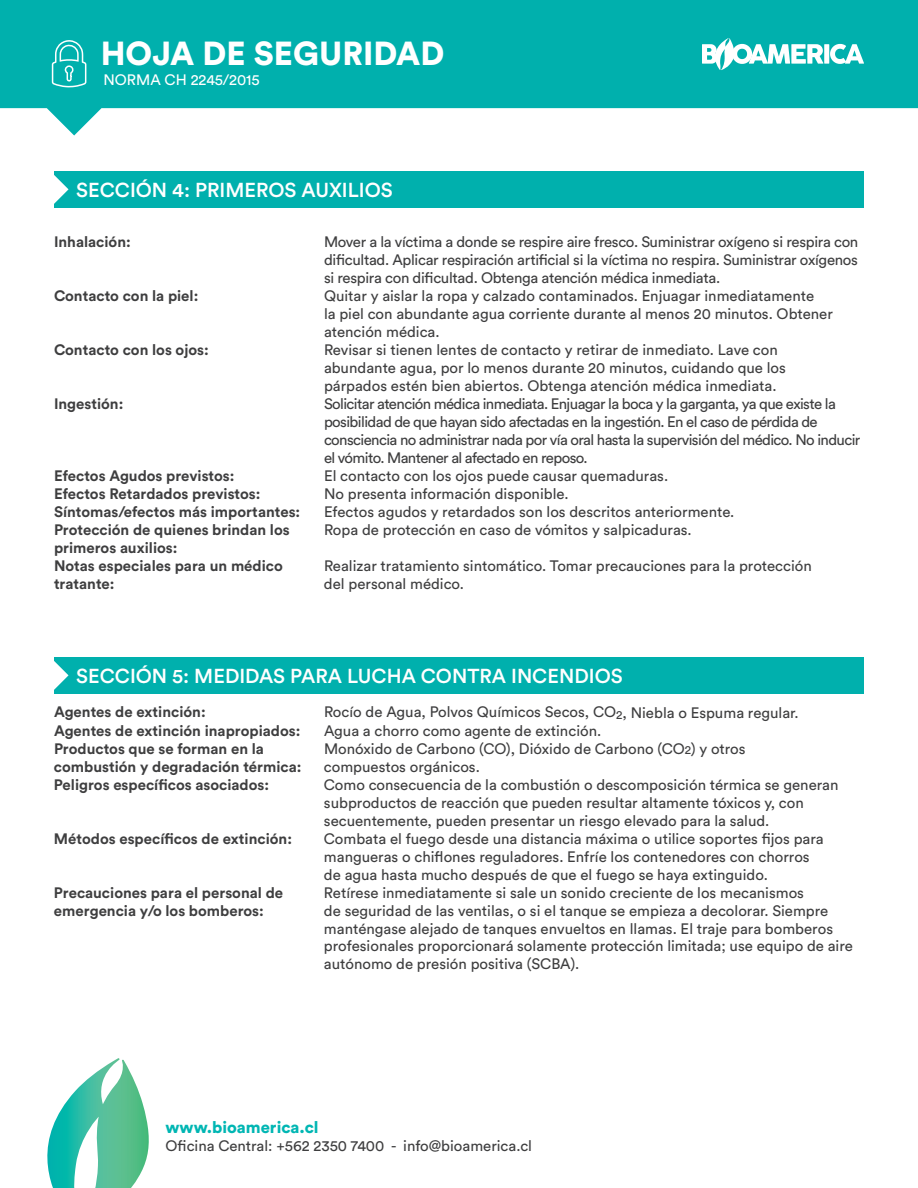
<style>
.page{position:relative;width:918px;height:1188px;background:#fff}
.page>*{position:absolute;margin:0;border:0;box-sizing:border-box;transform-origin:0 0}
.t1{font:900 33px "Circular Std";color:#fff}
.t2{font:500 20.1px "Circular Std";color:#fff}
.t3{font:900 16.5px "Circular Std";color:#00b6b3}
.t4{font:15px/18px "Circular Std";color:#3e3e3f}
.t5{font:700 15px/18px "Circular Std";color:#3e3e3f}
.t6{font:15px/18px "Circular Std";letter-spacing:-.04em;color:#3e3e3f}
.t7{font:15px "Circular Std";color:#fff}
.s1{font-size:12px}
</style>
<div class="page">
<svg style="left:47px;top:1058px;width:102px;height:130px"></svg>
<svg style="left:0;top:0;width:918px;height:136px;fill:#00b0ad"></svg>
<svg style="left:702px;top:38px;width:162px;height:32px"></svg>
<svg style="left:51px;top:39px;width:36px;height:49px;background:#32bfbd"></svg>
<div style="left:54px;top:657px;width:810px;height:37px;background:#00b0ad"></div>
<svg style="left:54px;top:661px;width:15px;height:29px"></svg>
<div style="left:54px;top:171px;width:810px;height:37px;background:#00b0ad"></div>
<svg style="left:54px;top:175px;width:15px;height:29px"></svg>
<h1 class="t1" style="left:101px;top:31px;width:345px">HOJA DE SEGURIDAD</h1>
<p class="t7" style="left:104px;top:70px;width:158px">NORMA CH 2245/2015</p>
<h2 class="t2" style="left:76px;top:177px;width:318px">SECCIÓN 4: PRIMEROS AUXILIOS</h2>
<p class="t5" style="left:54px;top:233px;width:78px">Inhalación:</p>
<p class="t4" style="left:324px;top:233px;width:536px;text-align:justify">Mover a la víctima a donde se respire aire fresco. Suministrar oxígeno si respira con dificultad. Aplicar respiración artificial si la víctima no respira. Suministrar oxígenos si respira con dificultad. Obtenga atención médica inmediata.</p>
<p class="t5" style="left:54px;top:287px;width:146px">Contacto con la piel:</p>
<p class="t4" style="left:324px;top:287px;width:510px">Quitar y aislar la ropa y calzado contaminados. Enjuagar inmediatamente<br>la piel con abundante agua corriente durante al menos 20 minutos. Obtener atención médica.</p>
<p class="t5" style="left:54px;top:341px;width:156px">Contacto con los ojos:</p>
<p class="t4" style="left:324px;top:341px;width:463px">Revisar si tienen lentes de contacto y retirar de inmediato. Lave con abundante agua, por lo menos durante 20 minutos, cuidando que los párpados estén bien abiertos. Obtenga atención médica inmediata.</p>
<p class="t5" style="left:54px;top:395px;width:71px">Ingestión:</p>
<p class="t6" style="left:324px;top:395px;width:538px">Solicitar atención médica inmediata. Enjuagar la boca y la garganta, ya que existe la posibilidad de que hayan sido afectadas en la ingestión. En el caso de pérdida de consciencia no administrar nada por vía oral hasta la supervisión del médico. No inducir el vómito. Mantener al afectado en reposo.</p>
<p class="t5" style="left:54px;top:467px;width:182px">Efectos Agudos previstos:</p>
<p class="t4" style="left:324px;top:467px;width:346px">El contacto con los ojos puede causar quemaduras.</p>
<p class="t5" style="left:54px;top:485px;width:208px">Efectos Retardados previstos:</p>
<p class="t4" style="left:324px;top:485px;width:246px">No presenta información disponible.</p>
<p class="t5" style="left:54px;top:503px;width:248px">Síntomas/efectos más importantes:</p>
<p class="t4" style="left:324px;top:503px;width:412px">Efectos agudos y retardados son los descritos anteriormente.</p>
<p class="t5" style="left:54px;top:521px;width:237px">Protección de quienes brindan los</p>
<p class="t4" style="left:324px;top:521px;width:369px">Ropa de protección en caso de vómitos y salpicaduras.</p>
<p class="t5" style="left:54px;top:539px;width:230px">primeros auxilios:<br>Notas especiales para un médico</p>
<p class="t4" style="left:324px;top:557px;width:489px">Realizar tratamiento sintomático. Tomar precauciones para la protección</p>
<p class="t5" style="left:54px;top:575px;width:62px">tratante:</p>
<p class="t4" style="left:324px;top:575px;width:142px">del personal médico.</p>
<h2 class="t2" style="left:76px;top:663px;width:548px">SECCIÓN 5: MEDIDAS PARA LUCHA CONTRA INCENDIOS</h2>
<p class="t5" style="left:54px;top:703px;width:153px">Agentes de extinción:</p>
<p class="t4" style="left:324px;top:703px;width:476px">Rocío de Agua, Polvos Químicos Secos, CO<sub>2</sub>, Niebla o Espuma regular.</p>
<p class="t5" style="left:54px;top:721px;width:248px">Agentes de extinción inapropiados:</p>
<p class="t4" style="left:324px;top:721px;width:279px">Agua a chorro como agente de extinción.</p>
<p class="t5" style="left:54px;top:739px;width:211px">Productos que se forman en la</p>
<p class="t4" style="left:324px;top:739px;width:423px">Monóxido de Carbono (CO), Dióxido de Carbono (CO<span class="s1">2</span>) y otros</p>
<p class="t5" style="left:54px;top:757px;width:249px">combustión y degradación térmica:</p>
<p class="t4" style="left:324px;top:757px;width:157px">compuestos orgánicos.</p>
<p class="t5" style="left:54px;top:775px;width:217px">Peligros específicos asociados:</p>
<p class="t4" style="left:324px;top:775px;width:516px">Como consecuencia de la combustión o descomposición térmica se generan subproductos de reacción que pueden resultar altamente tóxicos y, con secuentemente, pueden presentar un riesgo elevado para la salud.</p>
<p class="t5" style="left:54px;top:829px;width:240px">Métodos específicos de extinción:</p>
<p class="t4" style="left:324px;top:829px;width:501px">Combata el fuego desde una distancia máxima o utilice soportes fijos para mangueras o chiflones reguladores. Enfríe los contenedores con chorros de agua hasta mucho después de que el fuego se haya extinguido.</p>
<p class="t5" style="left:54px;top:883px;width:231px">Precauciones para el personal de</p>
<p class="t4" style="left:324px;top:883px;width:482px">Retírese inmediatamente si sale un sonido creciente de los mecanismos</p>
<p class="t5" style="left:54px;top:901px;width:211px">emergencia y/o los bomberos:</p>
<p class="t4" style="left:324px;top:901px;width:530px">de seguridad de las ventilas, o si el tanque se empieza a decolorar. Siempre manténgase alejado de tanques envueltos en llamas. El traje para bomberos profesionales proporcionará solamente protección limitada; use equipo de aire autónomo de presión positiva (SCBA).</p>
<p class="t3" style="left:166px;top:1117px;width:155px">www.bioamerica.cl</p>
<p class="t4" style="left:166px;top:1137px;width:368px">Oficina Central: +562 2350 7400 - info@bioamerica.cl</p>
</div>
